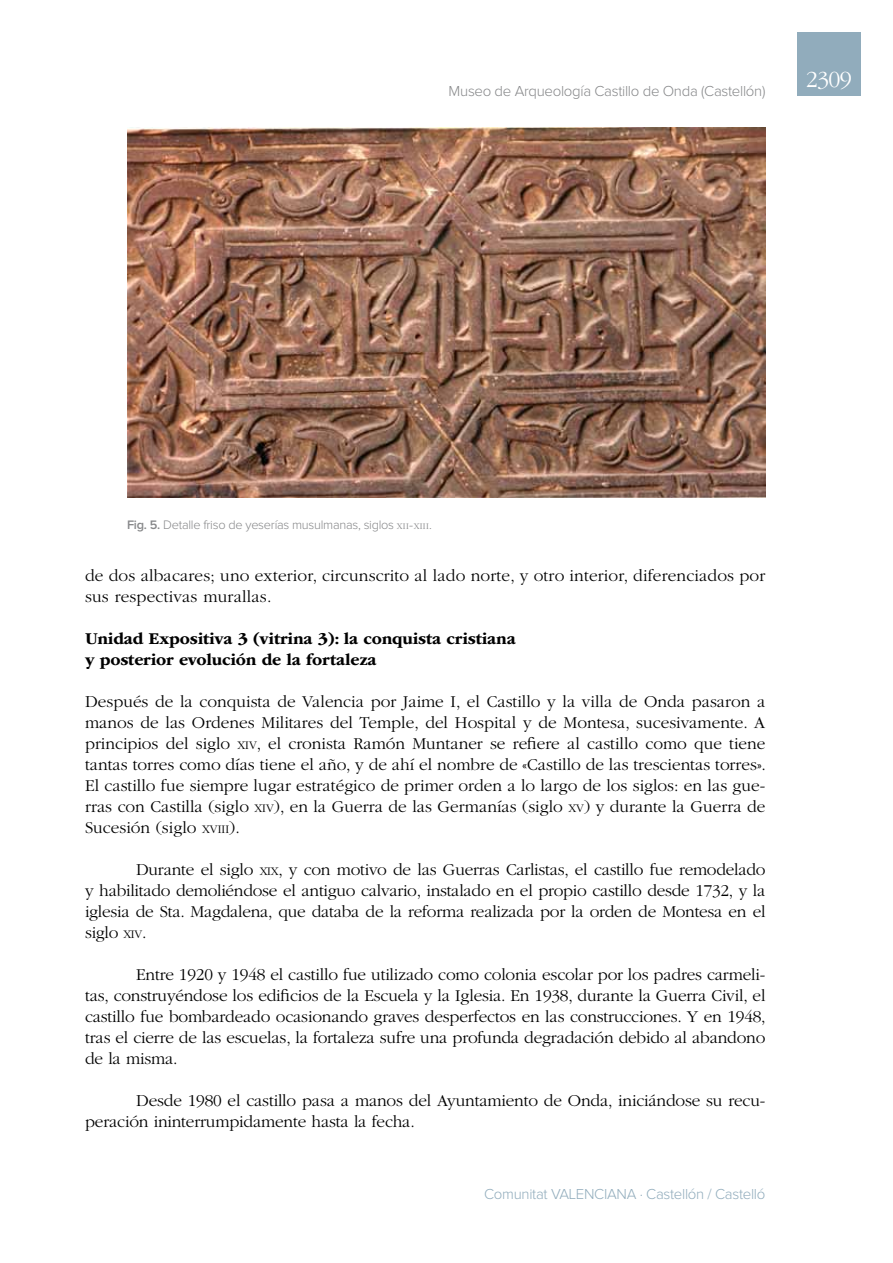
<style>
.page{position:relative;width:893px;height:1263px;background:#fff}
.page>*{position:absolute;margin:0;border:0;box-sizing:border-box;transform-origin:0 0}
.t1{font:300 24px "ITC Garamond Std";color:#fff}
.t2{font:300 17.25px/21px "ITC Garamond Std";letter-spacing:-.01em;color:#000;text-align:justify}
.t3{font:300 17.25px/21px "ITC Garamond Std";letter-spacing:.01em;color:#000}
.t4{font:700 17.25px/21px "ITC Garamond Std";letter-spacing:-.01em;color:#000}
.t5{font:300 15px "Proxima Nova";letter-spacing:-.02em;color:#87888a}
.t6{font:300 15px "Proxima Nova";letter-spacing:-.02em;color:#91acbc}
.t7{font:300 12.75px "Proxima Nova";letter-spacing:-.02em;color:#87888a}
.s1{font-weight:600}
.s2{font-family:"ITC Garamond Std";font-size:8.85px}
.s3{font-family:"ITC Garamond Std"}
.s4{font-size:12.15px}
</style>
<div class="page">
<div style="left:797px;top:32px;width:64px;height:64px;background:#91acbc"></div>
<img style="left:127px;top:128px;width:639px;height:370px">
<p class="t5" style="left:449px;top:84px;width:318px">Museo de Arqueología Castillo de Onda (Castellón)</p>
<h1 class="t1" style="left:806px;top:67px;width:47px">2309</h1>
<p class="t7" style="left:127px;top:519px;width:306px"><span class="s1">Fig. 5.</span> Detalle friso de yeserías musulmanas, siglos <span class="s2">xii</span><span class="s3">-</span><span class="s2">xiii</span>.</p>
<p class="t3" style="left:85px;top:566px;width:682px">de dos albacares; uno exterior, circunscrito al lado norte, y otro interior, diferenciados por sus respectivas murallas.</p>
<p class="t4" style="left:85px;top:628px;width:432px">Unidad Expositiva 3 (vitrina 3): la conquista cristiana y posterior evolución de la fortaleza</p>
<p class="t2" style="left:85px;top:692px;width:682px">Después de la conquista de Valencia por Jaime I, el Castillo y la villa de Onda pasaron a manos de las Ordenes Militares del Temple, del Hospital y de Montesa, sucesivamente. A principios del siglo <span class="s4">xiv</span>, el cronista Ramón Muntaner se refiere al castillo como que tiene tantas torres como días tiene el año, y de ahí el nombre de «Castillo de las trescientas torres».<br>El castillo fue siempre lugar estratégico de primer orden a lo largo de los siglos: en las gue&shy;rras con Castilla (siglo <span class="s4">xiv</span>), en la Guerra de las Germanías (siglo <span class="s4">xv</span>) y durante la Guerra de Sucesión (siglo <span class="s4">xviii</span>).</p>
<p class="t2" style="left:85px;top:860px;width:682px;text-indent:51px">Durante el siglo <span class="s4">xix</span>, y con motivo de las Guerras Carlistas, el castillo fue remodelado y habilitado demoliéndose el antiguo calvario, instalado en el propio castillo desde 1732, y la iglesia de Sta. Magdalena, que databa de la reforma realizada por la orden de Montesa en el siglo <span class="s4">xiv</span>.</p>
<p class="t2" style="left:85px;top:965px;width:682px;text-indent:51px">Entre 1920 y 1948 el castillo fue utilizado como colonia escolar por los padres carmeli&shy;tas, construyéndose los edificios de la Escuela y la Iglesia. En 1938, durante la Guerra Civil, el castillo fue bombardeado ocasionando graves desperfectos en las construcciones. Y en 1948, tras el cierre de las escuelas, la fortaleza sufre una profunda degradación debido al abandono de la misma.</p>
<p class="t2" style="left:85px;top:1091px;width:682px;text-indent:51px">Desde 1980 el castillo pasa a manos del Ayuntamiento de Onda, iniciándose su recu&shy;peración ininterrumpidamente hasta la fecha.</p>
<p class="t6" style="left:484px;top:1187px;width:283px">Comunitat VALENCIANA · Castellón / Castelló</p>
</div>
